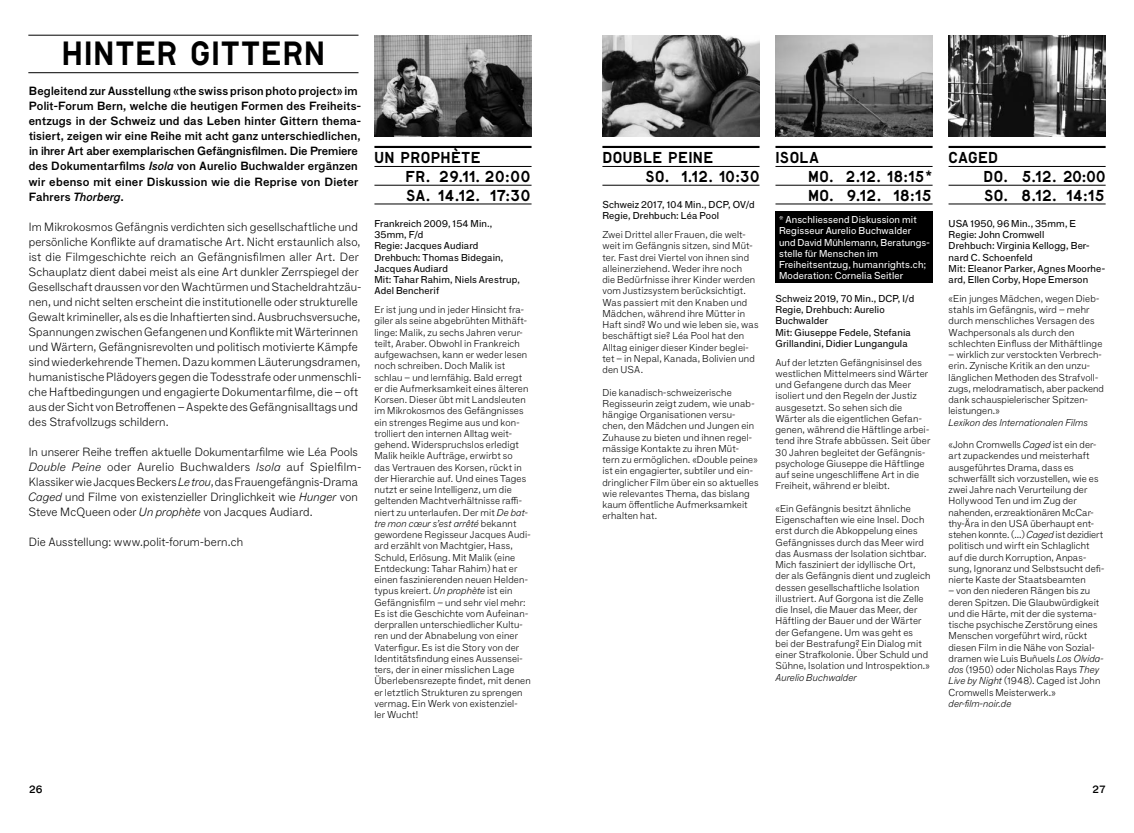
<style>
.page{position:relative;width:1134px;height:833px;background:#fff}
.page>*{position:absolute;margin:0;border:0;box-sizing:border-box;transform-origin:0 0}
.t1{font:31.88px "Lutz Headline";letter-spacing:.02em;color:#000}
.t2{font:15px/18.8px "Lutz Headline";letter-spacing:.025em;color:#000}
.t3{font:100 11.5px/15px "F Grotesk";letter-spacing:.01em;color:#000}
.t4{font:11.5px/15px "F Grotesk Demi";letter-spacing:.02em;color:#000}
.t5{font:10.62px "F Grotesk Demi";color:#000}
.t6{font:100 9.75px/11.2px "F Grotesk";letter-spacing:.01em;color:#000}
.t7{font:9.75px/11.2px "F Grotesk";letter-spacing:.015em;color:#000}
.t8{font:9.75px/11.2px "F Grotesk";letter-spacing:.015em;color:#fff}
.t9{font:italic 100 9.75px "F Grotesk";letter-spacing:.02em;color:#000}
.s1{font-style:italic}
</style>
<div class="page">
<img style="left:374px;top:35px;width:157px;height:102px">
<img style="left:602px;top:35px;width:157px;height:102px">
<hr style="left:374px;top:146px;width:157px;height:2px;background:#000">
<hr style="left:374px;top:166px;width:157px;height:1px;background:#000">
<hr style="left:374px;top:185px;width:157px;height:1px;background:#000">
<hr style="left:374px;top:204px;width:157px;height:1px;background:#000">
<hr style="left:602px;top:146px;width:157px;height:2px;background:#000">
<hr style="left:602px;top:166px;width:157px;height:1px;background:#000">
<hr style="left:602px;top:185px;width:157px;height:1px;background:#000">
<hr style="left:28px;top:35px;width:330px;height:1px;background:#000">
<hr style="left:28px;top:72px;width:330px;height:1px;background:#000">
<div style="left:775px;top:212px;width:157px;height:71px;background:#000"></div>
<img style="left:948px;top:35px;width:158px;height:102px">
<hr style="left:948px;top:146px;width:158px;height:2px;background:#000">
<hr style="left:948px;top:166px;width:158px;height:1px;background:#000">
<hr style="left:948px;top:185px;width:158px;height:1px;background:#000">
<hr style="left:948px;top:204px;width:158px;height:1px;background:#000">
<img style="left:775px;top:35px;width:157px;height:102px">
<hr style="left:775px;top:146px;width:157px;height:2px;background:#000">
<hr style="left:775px;top:166px;width:157px;height:1px;background:#000">
<hr style="left:775px;top:185px;width:157px;height:1px;background:#000">
<hr style="left:775px;top:204px;width:157px;height:1px;background:#000">
<h1 class="t1" style="left:62px;top:33px;width:265px">HINTER GITTERN</h1>
<p class="t4" style="left:29px;top:84px;width:334px">Begleitend zur Ausstellung «the swiss prison photo project» im Polit-Forum Bern, welche die heutigen Formen des Freiheits&shy;entzugs in der Schweiz und das Leben hinter Gittern thema&shy;tisiert, zeigen wir eine Reihe mit acht ganz unterschiedlichen, in ihrer Art aber exemplarischen Gefängnisfilmen. Die Premiere des Dokumentarfilms <span class="s1">Isola</span> von Aurelio Buchwalder ergänzen wir ebenso mit einer Diskussion wie die Reprise von Dieter Fahrers <span class="s1">Thorberg</span>.</p>
<p class="t3" style="left:28px;top:218px;width:334px">Im Mikrokosmos Gefängnis verdichten sich gesellschaftliche und persönliche Konflikte auf dramatische Art. Nicht erstaunlich also, ist die Filmgeschichte reich an Gefängnisfilmen aller Art. Der Schauplatz dient dabei meist als eine Art dunkler Zerrspiegel der Gesellschaft draussen vor den Wachtürmen und Stacheldrahtzäu&shy;nen, und nicht selten erscheint die institutionelle oder strukturelle Gewalt krimineller, als es die Inhaftierten sind. Ausbruchsversuche, Spannungen zwischen Gefangenen und Konflikte mit Wärterinnen und Wärtern, Gefängnisrevolten und politisch motivierte Kämpfe sind wiederkehrende Themen. Dazu kommen Läuterungsdramen, humanistische Plädoyers gegen die Todesstrafe oder unmenschli&shy;che Haftbedingungen und engagierte Dokumentarfilme, die – oft aus der Sicht von Betroffenen – Aspekte des Gefängnisalltags und des Strafvollzugs schildern.</p>
<p class="t3" style="left:28px;top:443px;width:334px">In unserer Reihe treffen aktuelle Dokumentarfilme wie Léa Pools <span class="s1">Double Peine</span> oder Aurelio Buchwalders <span class="s1">Isola</span> auf Spielfilm-Klassiker wie Jacques Beckers <span class="s1">Le trou</span>, das Frauengefängnis-Drama <span class="s1">Caged</span> und Filme von existenzieller Dringlichkeit wie <span class="s1">Hunger</span> von Steve McQueen oder <span class="s1">Un prophète</span> von Jacques Audiard.</p>
<p class="t3" style="left:29px;top:533px;width:216px">Die Ausstellung: www.polit-forum-bern.ch</p>
<h2 class="t2" style="left:406px;top:148px;width:127px;text-indent:-31px">UN PROPHÈTE<br>FR. 29.11. 20:00<br>SA. 14.12. 17:30</h2>
<p class="t7" style="left:374px;top:218px;width:147px">Frankreich 2009, 154 Min.,<br>35mm, F/d<br>Regie: Jacques Audiard<br>Drehbuch: Thomas Bidegain,<br>Jacques Audiard<br>Mit: Tahar Rahim, Niels Arestrup,<br>Adel Bencherif</p>
<p class="t6" style="left:374px;top:303px;width:158px">Er ist jung und in jeder Hinsicht fra&shy;giler als seine abgebrühten Mithäft&shy;linge: Malik, zu sechs Jahren verur&shy;teilt, Araber. Obwohl in Frankreich aufgewachsen, kann er weder lesen noch schreiben. Doch Malik ist schlau – und lernfähig. Bald erregt er die Aufmerksamkeit eines älteren Korsen. Dieser übt mit Landsleuten im Mikrokosmos des Gefängnisses ein strenges Regime aus und kon&shy;trolliert den internen Alltag weit&shy;gehend. Widerspruchslos erledigt Malik heikle Aufträge, erwirbt so<br>das Vertrauen des Korsen, rückt in der Hierarchie auf. Und eines Tages nutzt er seine Intelligenz, um die geltenden Machtverhältnisse raffi&shy;niert zu unterlaufen. Der mit <span class="s1">De bat&shy;tre mon cœur s’est arrêté</span> bekannt gewordene Regisseur Jacques Audi&shy;ard erzählt von Machtgier, Hass, Schuld, Erlösung. Mit Malik (eine Entdeckung: Tahar Rahim) hat er einen faszinierenden neuen Helden&shy;typus kreiert. <span class="s1">Un prophète</span> ist ein Gefängnisfilm – und sehr viel mehr:<br>Es ist die Geschichte vom Aufeinan&shy;derprallen unterschiedlicher Kultu&shy;ren und der Abnabelung von einer Vaterfigur. Es ist die Story von der Identitätsfindung eines Aussensei&shy;ters, der in einer misslichen Lage Überlebensrezepte findet, mit denen er letztlich Strukturen zu sprengen vermag. Ein Werk von existenziel-<br>ler Wucht!</p>
<h2 class="t2" style="left:646px;top:148px;width:115px;text-indent:-43px">DOUBLE PEINE<br>SO. 1.12. 10:30</h2>
<p class="t7" style="left:602px;top:199px;width:154px">Schweiz 2017, 104 Min., DCP, OV/d<br>Regie, Drehbuch: Léa Pool</p>
<p class="t6" style="left:602px;top:228px;width:158px">Zwei Drittel aller Frauen, die welt&shy;weit im Gefängnis sitzen, sind Müt&shy;ter. Fast drei Viertel von ihnen sind alleinerziehend. Weder ihre noch<br>die Bedürfnisse ihrer Kinder werden vom Justizsystem berücksichtigt.<br>Was passiert mit den Knaben und<br>Mädchen, während ihre Mütter in<br>Haft sind? Wo und wie leben sie, was beschäftigt sie? Léa Pool hat den<br>Alltag einiger dieser Kinder beglei&shy;tet – in Nepal, Kanada, Bolivien und den USA.</p>
<p class="t6" style="left:602px;top:386px;width:158px">Die kanadisch-schweizerische<br>Regisseurin zeigt zudem, wie unab&shy;hängige Organisationen versu&shy;chen, den Mädchen und Jungen ein<br>Zuhause zu bieten und ihnen regel&shy;mässige Kontakte zu ihren Müt&shy;tern zu ermöglichen. «Double peine» ist ein engagierter, subtiler und ein&shy;dringlicher Film über ein so aktuelles wie relevantes Thema, das bislang kaum öffentliche Aufmerksamkeit erhalten hat.</p>
<h2 class="t2" style="left:808px;top:148px;width:126px;text-indent:-33px">ISOLA<br>MO. 2.12. 18:15*<br>MO. 9.12. 18:15</h2>
<p class="t8" style="left:779px;top:214px;width:152px">* Anschliessend Diskussion mit<br>Regisseur Aurelio Buchwalder und David Mühlemann, Beratungs&shy;stelle für Menschen im<br>Freiheitsentzug, humanrights.ch;<br>Moderation: Cornelia Seitler</p>
<p class="t7" style="left:775px;top:293px;width:140px">Schweiz 2019, 70 Min., DCP, I/d<br>Regie, Drehbuch: Aurelio<br>Buchwalder<br>Mit: Giuseppe Fedele, Stefania<br>Grillandini, Didier Lungangula</p>
<p class="t6" style="left:775px;top:356px;width:156px">Auf der letzten Gefängnisinsel des westlichen Mittelmeers sind Wärter und Gefangene durch das Meer isoliert und den Regeln der Justiz ausgesetzt. So sehen sich die Wärter als die eigentlichen Gefan&shy;genen, während die Häftlinge arbei&shy;tend ihre Strafe abbüssen. Seit über 30 Jahren begleitet der Gefängnis&shy;psychologe Giuseppe die Häftlinge auf seine ungeschliffene Art in die Freiheit, während er bleibt.</p>
<p class="t6" style="left:775px;top:502px;width:156px">«Ein Gefängnis besitzt ähnliche Eigenschaften wie eine Insel. Doch erst durch die Abkoppelung eines Gefängnisses durch das Meer wird das Ausmass der Isolation sichtbar.<br>Mich fasziniert der idyllische Ort, der als Gefängnis dient und zugleich dessen gesellschaftliche Isolation illustriert. Auf Gorgona ist die Zelle die Insel, die Mauer das Meer, der Häftling der Bauer und der Wärter der Gefangene. Um was geht es<br>bei der Bestrafung? Ein Dialog mit einer Strafkolonie. Über Schuld und Sühne, Isolation und Introspektion.»</p>
<p class="t9" style="left:775px;top:670px;width:83px">Aurelio Buchwalder</p>
<h2 class="t2" style="left:983px;top:148px;width:124px;text-indent:-35px">CAGED<br>DO. 5.12. 20:00<br>SO. 8.12. 14:15</h2>
<p class="t7" style="left:948px;top:218px;width:158px">USA 1950, 96 Min., 35mm, E<br>Regie: John Cromwell<br>Drehbuch: Virginia Kellogg, Ber&shy;nard C. Schoenfeld<br>Mit: Eleanor Parker, Agnes Moorhe&shy;ard, Ellen Corby, Hope Emerson</p>
<p class="t6" style="left:948px;top:292px;width:155px">«Ein junges Mädchen, wegen Dieb&shy;stahls im Gefängnis, wird – mehr durch menschliches Versagen des Wachpersonals als durch den schlechten Einfluss der Mithäftlinge</p>
<p class="t6" style="left:948px;top:348px;width:157px">– wirklich zur verstockten Verbrech&shy;erin. Zynische Kritik an den unzu&shy;länglichen Methoden des Strafvoll&shy;zugs, melodramatisch, aber packend dank schauspielerischer Spitzen&shy;leistungen.»</p>
<p class="t9" style="left:948px;top:415px;width:141px">Lexikon des Internationalen Films</p>
<p class="t6" style="left:948px;top:438px;width:157px">«John Cromwells <span class="s1">Caged</span> ist ein der&shy;art zupackendes und meisterhaft ausgeführtes Drama, dass es schwerfällt sich vorzustellen, wie es zwei Jahre nach Verurteilung der Hollywood Ten und im Zug der nahenden, erzreaktionären McCar&shy;thy-Ära in den USA überhaupt ent&shy;stehen konnte. (...) <span class="s1">Caged</span> ist dezidiert politisch und wirft ein Schlaglicht auf die durch Korruption, Anpas&shy;sung, Ignoranz und Selbstsucht defi&shy;nierte Kaste der Staatsbeamten</p>
<p class="t6" style="left:948px;top:584px;width:156px">– von den niederen Rängen bis zu deren Spitzen. Die Glaubwürdigkeit und die Härte, mit der die systema&shy;tische psychische Zerstörung eines Menschen vorgeführt wird, rückt diesen Film in die Nähe von Sozial&shy;dramen wie Luis Buñuels <span class="s1">Los Olvida&shy;dos</span> (1950) oder Nicholas Rays <span class="s1">They Live by Night</span> (1948). Caged ist John Cromwells Meisterwerk.»</p>
<p class="t9" style="left:948px;top:696px;width:64px">der-film-noir.de</p>
<p class="t5" style="left:29px;top:783px;width:15px">26</p>
<p class="t5" style="left:1092px;top:783px;width:15px">27</p>
</div>
